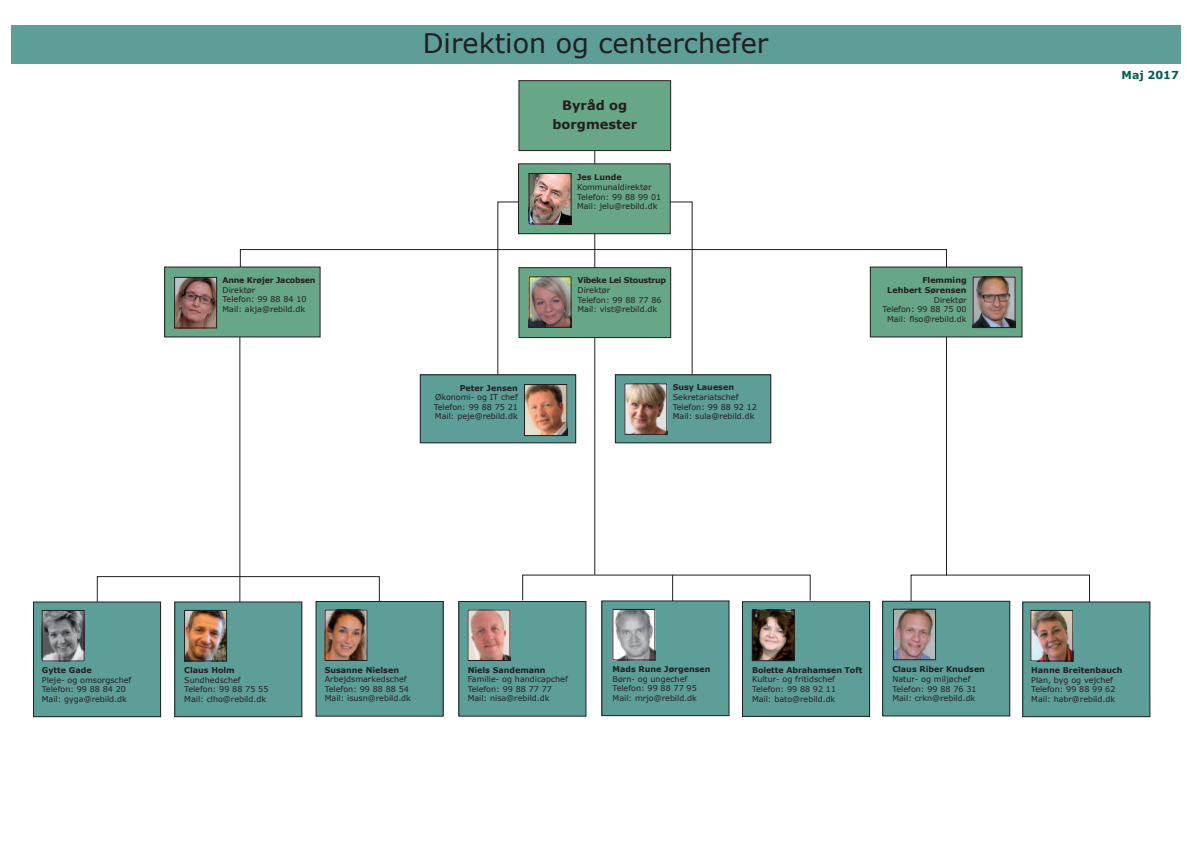
<style>
.page{position:relative;width:1191px;height:842px;background:#fff}
.page>*{position:absolute;margin:0;border:0;box-sizing:border-box;transform-origin:0 0}
.t1{font:27px "Verdana";color:#231f20}
.t2{font:700 13px/19px "Verdana";color:#231f20;text-align:center}
.t3{font:700 11px "Verdana";color:#006052}
.t4{font:8px/9.6px "Verdana";color:#231f20}
.t5{font:700 8px/9.6px "Verdana";color:#231f20;text-align:right}
.t6{font:700 8px "Verdana";letter-spacing:-.02em;color:#231f20}
.t7{font:700 8px "Verdana";letter-spacing:-.03em;color:#231f20}
</style>
<div class="page">
<svg style="left:672px;top:577px;width:1px;height:22px"></svg>
<hr style="left:946px;top:280px;width:1px;height:295px;background:#231f20">
<hr style="left:240px;top:277px;width:1px;height:332px;background:#231f20">
<hr style="left:594px;top:139px;width:1px;height:436px;background:#231f20">
<div style="left:742px;top:602px;width:127px;height:114px;background:#5d9e99"></div>
<div style="left:742px;top:601px;width:128px;height:116px;border:1px solid #231f20"></div>
<img style="left:754px;top:612px;width:38px;height:47px">
<div style="left:752px;top:610px;width:42px;height:51px;border:1px solid #231f20"></div>
<div style="left:602px;top:601px;width:127px;height:115px;background:#5d9e99"></div>
<div style="left:601px;top:601px;width:128px;height:115px;border:1px solid #231f20"></div>
<img style="left:614px;top:611px;width:39px;height:47px">
<div style="left:612px;top:609px;width:43px;height:51px;border:1px solid #231f20"></div>
<div style="left:33px;top:602px;width:128px;height:115px;background:#5d9e99"></div>
<div style="left:33px;top:602px;width:128px;height:115px;border:1px solid #231f20"></div>
<img style="left:44px;top:612px;width:38px;height:47px">
<div style="left:42px;top:610px;width:42px;height:51px;border:1px solid #231f20"></div>
<div style="left:316px;top:601px;width:127px;height:115px;background:#5d9e99"></div>
<div style="left:316px;top:601px;width:127px;height:115px;border:1px solid #231f20"></div>
<img style="left:327px;top:612px;width:38px;height:47px">
<div style="left:325px;top:610px;width:42px;height:51px;border:1px solid #231f20"></div>
<div style="left:519px;top:81px;width:151px;height:70px;background:#67a788"></div>
<div style="left:518px;top:80px;width:153px;height:71px;border:1px solid #231f20"></div>
<div style="left:97px;top:576px;width:282px;height:26px;border:1px solid #231f20"></div>
<svg style="left:497px;top:201px;width:61px;height:174px"></svg>
<svg style="left:632px;top:201px;width:60px;height:174px"></svg>
<div style="left:240px;top:249px;width:706px;height:26px;border:1px solid #231f20"></div>
<div style="left:11px;top:26px;width:1169px;height:38px;background:#5d9e99"></div>
<div style="left:165px;top:267px;width:155px;height:70px;background:#67a788"></div>
<img style="left:176px;top:279px;width:39px;height:47px">
<div style="left:174px;top:277px;width:43px;height:51px;border:1px solid #231f20"></div>
<div style="left:518px;top:164px;width:152px;height:70px;background:#67a788"></div>
<div style="left:518px;top:164px;width:152px;height:70px;border:1px solid #231f20"></div>
<img style="left:531px;top:175px;width:38px;height:47px">
<div style="left:529px;top:173px;width:42px;height:51px;border:1px solid #231f20"></div>
<div style="left:870px;top:267px;width:152px;height:70px;background:#67a788"></div>
<img style="left:974px;top:279px;width:39px;height:47px">
<div style="left:972px;top:277px;width:43px;height:51px;border:1px solid #231f20"></div>
<div style="left:420px;top:375px;width:156px;height:68px;background:#5d9e99"></div>
<div style="left:420px;top:375px;width:156px;height:68px;border:1px solid #231f20"></div>
<img style="left:526px;top:386px;width:39px;height:48px">
<div style="left:524px;top:384px;width:43px;height:52px;border:1px solid #231f20"></div>
<div style="left:615px;top:375px;width:156px;height:68px;background:#5d9e99"></div>
<div style="left:615px;top:375px;width:156px;height:68px;border:1px solid #231f20"></div>
<img style="left:626px;top:386px;width:39px;height:47px">
<div style="left:519px;top:268px;width:151px;height:70px;background:#67a788"></div>
<div style="left:519px;top:267px;width:152px;height:71px;border:1px solid #231f20"></div>
<div style="left:459px;top:601px;width:127px;height:115px;background:#5d9e99"></div>
<div style="left:458px;top:601px;width:128px;height:115px;border:1px solid #231f20"></div>
<img style="left:470px;top:612px;width:38px;height:47px">
<div style="left:468px;top:610px;width:42px;height:51px;border:1px solid #231f20"></div>
<svg style="left:910px;top:575px;width:180px;height:30px"></svg>
<div style="left:1022px;top:602px;width:127px;height:115px;background:#5d9e99"></div>
<div style="left:1022px;top:602px;width:128px;height:115px;border:1px solid #231f20"></div>
<img style="left:1032px;top:612px;width:39px;height:47px">
<div style="left:1030px;top:610px;width:43px;height:51px;border:1px solid #231f20"></div>
<div style="left:882px;top:601px;width:127px;height:115px;background:#5d9e99"></div>
<div style="left:882px;top:601px;width:128px;height:115px;border:1px solid #231f20"></div>
<img style="left:895px;top:611px;width:38px;height:47px">
<div style="left:893px;top:609px;width:42px;height:51px;border:1px solid #231f20"></div>
<img style="left:531px;top:279px;width:38px;height:47px">
<div style="left:529px;top:277px;width:42px;height:51px;border:1px solid #231f20"></div>
<div style="left:175px;top:602px;width:127px;height:115px;background:#5d9e99"></div>
<div style="left:174px;top:602px;width:128px;height:115px;border:1px solid #231f20"></div>
<img style="left:186px;top:612px;width:39px;height:47px">
<div style="left:184px;top:610px;width:43px;height:51px;border:1px solid #231f20"></div>
<p class="t6" style="left:222px;top:275px;width:94px">Anne Krøjer Jacobsen</p>
<p class="t4" style="left:222px;top:285px;width:86px">Direktør<br>Telefon: 99 88 84 10<br>Mail: akja@rebild.dk</p>
<h1 class="t1" style="left:423px;top:25px;width:347px">Direktion og centerchefer</h1>
<h2 class="t2" style="left:552px;top:96px;width:86px">Byråd og borgmester</h2>
<p class="t5" style="left:577px;top:173px;width:46px">Jes Lunde</p>
<p class="t4" style="left:577px;top:182px;width:86px">Kommunaldirektør<br>Telefon: 99 88 99 01<br>Mail: jelu@rebild.dk</p>
<p class="t5" style="left:460px;top:383px;width:60px">Peter Jensen</p>
<p class="t4" style="left:434px;top:392px;width:86px;text-align:justify">Økonomi- og IT chef Telefon: 99 88 75 21<br>Mail: peje@rebild.dk</p>
<p class="t7" style="left:577px;top:275px;width:90px">Vibeke Lei Stoustrup</p>
<p class="t4" style="left:577px;top:285px;width:86px">Direktør<br>Telefon: 99 88 77 86<br>Mail: vlst@rebild.dk</p>
<p class="t5" style="left:673px;top:382px;width:63px">Susy Lauesen</p>
<p class="t4" style="left:673px;top:392px;width:86px">Sekretariatschef<br>Telefon: 99 88 92 12<br>Mail: sula@rebild.dk</p>
<p class="t5" style="left:887px;top:275px;width:81px">Flemming<br>Lehbert Sørensen</p>
<p class="t4" style="left:882px;top:295px;width:86px;text-align:right">Direktør<br>Telefon: 99 88 75 00<br>Mail: flso@rebild.dk</p>
<h3 class="t3" style="left:1121px;top:67px;width:59px">Maj 2017</h3>
<p class="t5" style="left:42px;top:665px;width:51px">Gytte Gade</p>
<p class="t4" style="left:42px;top:675px;width:91px">Pleje- og omsorgschef<br>Telefon: 99 88 84 20<br>Mail: gyga@rebild.dk</p>
<p class="t5" style="left:184px;top:665px;width:52px">Claus Holm</p>
<p class="t4" style="left:184px;top:675px;width:86px">Sundhedschef<br>Telefon: 99 88 75 55<br>Mail: clho@rebild.dk</p>
<p class="t5" style="left:325px;top:665px;width:76px">Susanne Nielsen</p>
<p class="t4" style="left:325px;top:674px;width:88px">Arbejdsmarkedschef<br>Telefon: 99 88 88 54<br>Mail: isusn@rebild.dk</p>
<p class="t5" style="left:468px;top:665px;width:79px">Niels Sandemann</p>
<p class="t4" style="left:468px;top:674px;width:102px">Familie- og handicapchef<br>Telefon: 99 88 77 77<br>Mail: nisa@rebild.dk</p>
<p class="t5" style="left:612px;top:664px;width:99px">Mads Rune Jørgensen</p>
<p class="t4" style="left:612px;top:674px;width:86px">Børn- og ungechef<br>Telefon: 99 88 77 95<br>Mail: mrjo@rebild.dk</p>
<p class="t5" style="left:752px;top:665px;width:112px">Bolette Abrahamsen Toft</p>
<p class="t4" style="left:752px;top:674px;width:86px">Kultur- og fritidschef<br>Telefon: 99 88 92 11<br>Mail: bato@rebild.dk</p>
<p class="t5" style="left:892px;top:664px;width:94px">Claus Riber Knudsen</p>
<p class="t4" style="left:892px;top:674px;width:86px">Natur- og miljøchef<br>Telefon: 99 88 76 31<br>Mail: crkn@rebild.dk</p>
<p class="t5" style="left:1031px;top:665px;width:93px">Hanne Breitenbauch</p>
<p class="t4" style="left:1031px;top:675px;width:86px">Plan, byg og vejchef<br>Telefon: 99 88 99 62<br>Mail: habr@rebild.dk</p>
</div>
